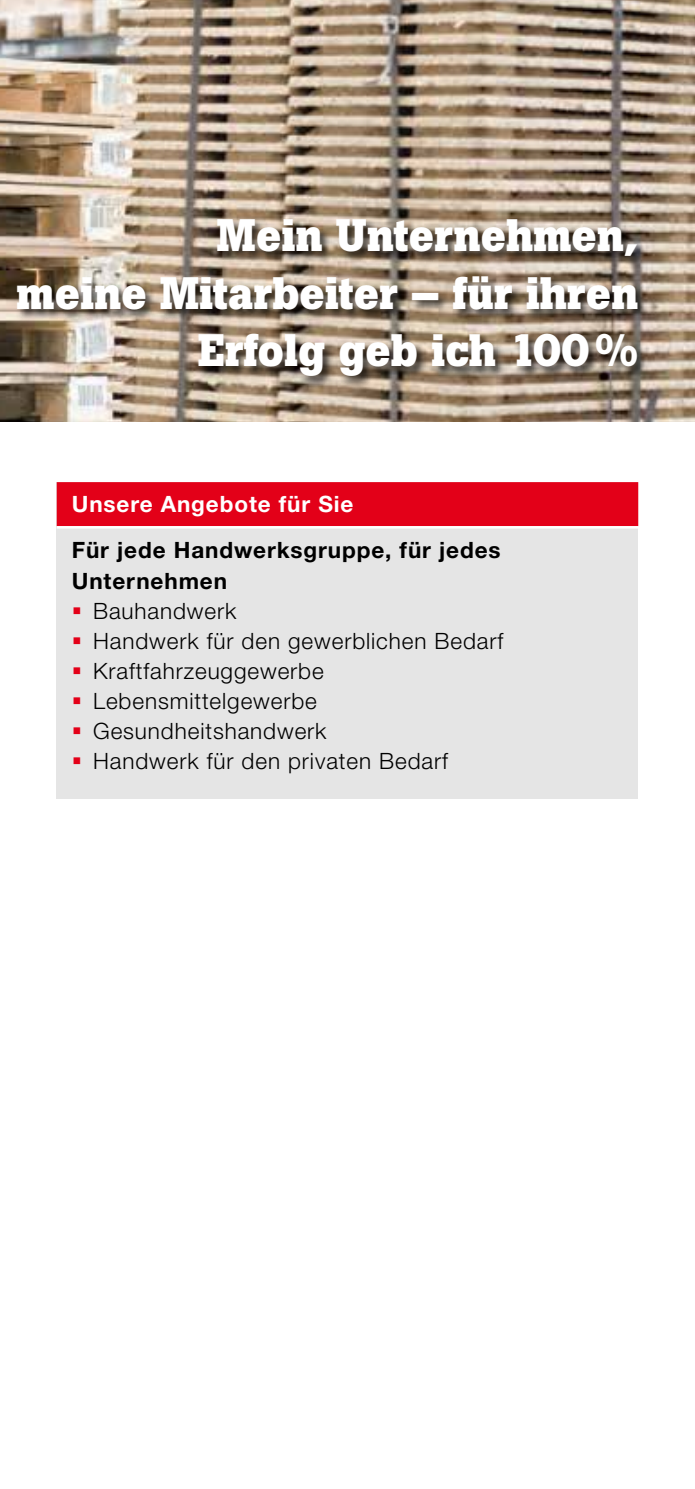
<style>
.page{position:relative;width:695px;height:1489px;background:#fff}
.page>*{position:absolute;margin:0;border:0;box-sizing:border-box;transform-origin:0 0}
.t1{font:700 45px/57.5px "Boton";color:#fff;text-align:right}
.t2{font:300 22.5px/30.2px "Helvetica Neue LT Pro";letter-spacing:.04em;color:#000}
.t3{font:700 22.5px/30.2px "Helvetica Neue LT Pro";letter-spacing:.04em;color:#000}
.t4{font:700 22.5px "Helvetica Neue LT Pro";letter-spacing:.04em;color:#fff}
</style>
<div class="page">
<hr style="left:694px;top:1114px;width:1px;height:374px;background:#e30018">
<hr style="left:694px;top:1175px;width:1px;height:210px;background:#fff">
<img style="left:0;top:0;width:694px;height:422px">
<div style="left:57px;top:482px;width:581px;height:316px;background:#e5e5e5"></div>
<div style="left:57px;top:482px;width:581px;height:44px;background:#e30018"></div>
<hr style="left:57px;top:526px;width:581px;height:2px;background:#fff">
<div style="left:15px;top:217px;width:635px;height:171px;background:#000;opacity:.75"></div>
<h1 class="t1" style="left:16px;top:207px;width:623px">Mein Unternehmen,<br>meine Mitarbeiter – für ihren<br>Erfolg geb ich 100%</h1>
<p class="t4" style="left:72px;top:490px;width:283px">Unsere Angebote für Sie</p>
<p class="t3" style="left:72px;top:535px;width:430px">Für jede Handwerksgruppe, für jedes<br>Unternehmen</p>
<p class="t2" style="left:93px;top:595px;width:411px">Bauhandwerk<br>Handwerk für den gewerblichen Bedarf<br>Kraftfahrzeuggewerbe<br>Lebensmittelgewerbe<br>Gesundheitshandwerk<br>Handwerk für den privaten Bedarf</p>
</div>
